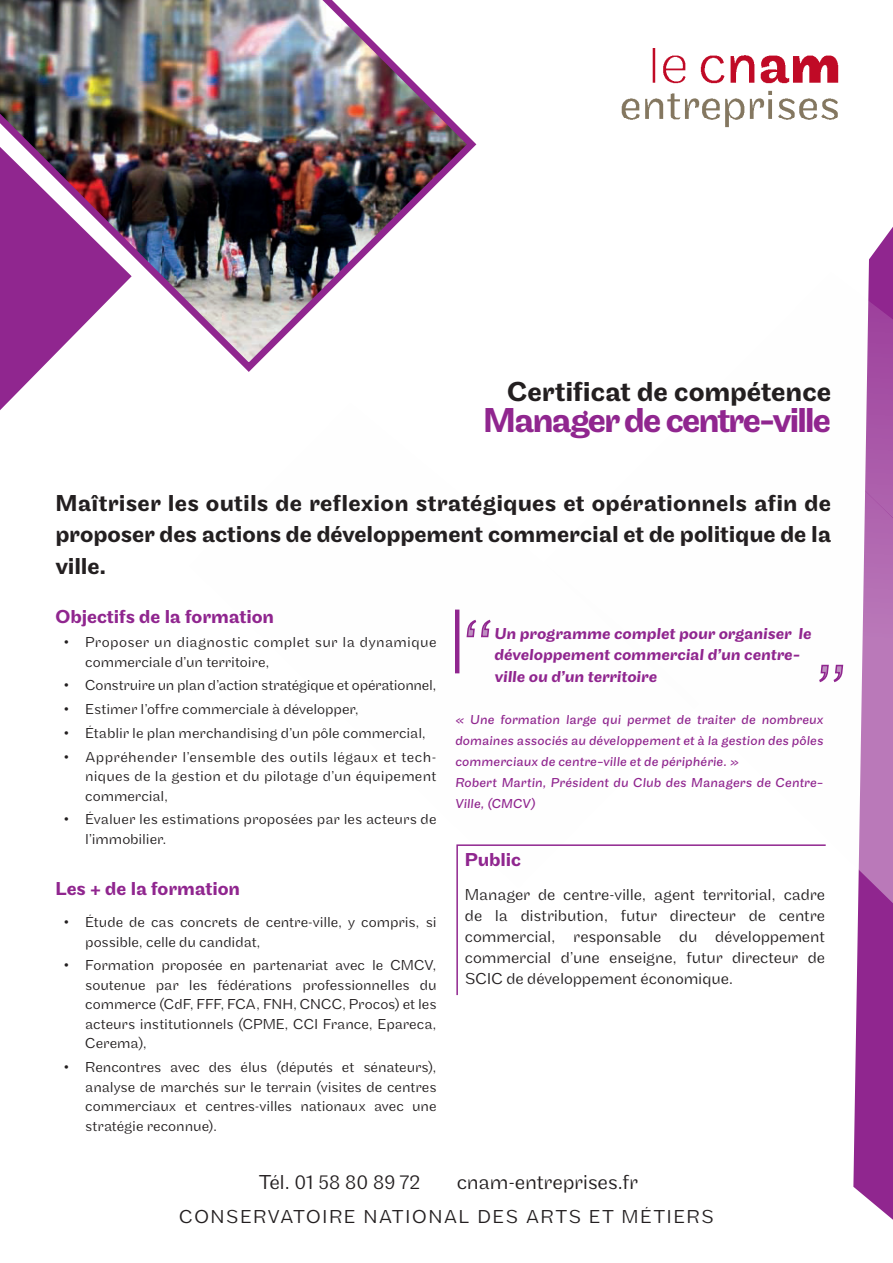
<style>
.page{position:relative;width:893px;height:1263px;background:#fff}
.page>*{position:absolute;margin:0;border:0;box-sizing:border-box;transform-origin:0 0}
.Intitule_de_la_forma{font:500 36px "Maple";letter-spacing:-.055em;color:#90268f}
.Intitule_de_la_forma-2{font:500 28.5px "Maple";letter-spacing:-.005em;color:#231f20}
.Accroche{font:500 24px/31.5px "Maple";letter-spacing:-.005em;color:#231f20;text-align:justify}
.t1{font:300 21px "Maple";letter-spacing:-.01em;color:#231f20}
.T3{font:500 19.5px "Maple";letter-spacing:-.005em;color:#90268f}
.t2{font:300 19.5px "Maple";letter-spacing:.075em;color:#231f20}
.texte_debouché_pro{font:300 16.5px/21px "Maple";letter-spacing:-.005em;color:#231f20;text-align:justify}
.Titre_temoignage{font:500 16.5px/21.3px "Maple";color:#90268f}
.t3{font:300 15px/19.5px "Maple";color:#231f20;text-align:justify}
.t4{font:300 15px/19.5px "Maple";letter-spacing:.02em;color:#231f20}
.nom_de_l_auteur_temo{font:13.5px/21px "Maple";color:#90268f;text-align:justify}
</style>
<div class="page">
<svg style="left:853px;top:227px;width:40px;height:993px"></svg>
<img style="left:0;top:0;width:477px;height:372px">
<img style="left:853px;top:759px;width:40px;height:196px">
<img style="left:853px;top:272px;width:40px;height:487px">
<img style="left:621px;top:49px;width:218px;height:79px">
<svg style="left:456px;top:844px;width:370px;height:152px"></svg>
<img style="left:0;top:32px;width:132px;height:378px">
<hr style="left:455px;top:610px;width:4px;height:63px;background:#90268f">
<svg style="left:466px;top:619px;width:25px;height:19px"></svg>
<svg style="left:819px;top:664px;width:25px;height:19px"></svg>
<p class="Intitule_de_la_forma-2" style="left:507px;top:375px;width:326px">Certificat de compétence</p>
<p class="Intitule_de_la_forma" style="left:483px;top:400px;width:349px">Manager de centre-ville</p>
<p class="Accroche" style="left:55px;top:488px;width:777px">Maîtriser les outils de reflexion stratégiques et opérationnels afin de proposer des actions de développement commercial et de politique de la ville.</p>
<p class="T3" style="left:55px;top:606px;width:220px">Objectifs de la formation</p>
<p class="t4" style="left:85px;top:632px;width:353px;text-indent:-21px">• Proposer un diagnostic complet sur la dynamique commerciale d’un territoire,</p>
<p class="t3" style="left:64px;top:676px;width:374px">• Construire un plan d’action stratégique et opérationnel,</p>
<p class="t3" style="left:64px;top:699px;width:296px">• Estimer l’offre commerciale à développer,</p>
<p class="t3" style="left:64px;top:723px;width:364px">• Établir le plan merchandising d’un pôle commercial,</p>
<p class="t3" style="left:85px;top:747px;width:353px;text-indent:-21px">• Appréhender l’ensemble des outils légaux et tech&shy;niques de la gestion et du pilotage d’un équipement commercial,</p>
<p class="t3" style="left:85px;top:810px;width:353px;text-indent:-21px">• Évaluer les estimations proposées par les acteurs de l’immobilier.</p>
<p class="T3" style="left:55px;top:877px;width:186px">Les + de la formation</p>
<p class="t3" style="left:85px;top:912px;width:353px;text-indent:-21px">• Étude de cas concrets de centre-ville, y compris, si possible, celle du candidat,</p>
<p class="t3" style="left:85px;top:956px;width:353px;text-indent:-21px">• Formation proposée en partenariat avec le CMCV, soutenue par les fédérations professionnelles du commerce (CdF, FFF, FCA, FNH, CNCC, Procos) et les acteurs institutionnels (CPME, CCI France, Epareca, Cerema),</p>
<p class="t3" style="left:85px;top:1057px;width:353px;text-indent:-21px">• Rencontres avec des élus (députés et sénateurs), analyse de marchés sur le terrain (visites de centres commerciaux et centres-villes nationaux avec une stratégie reconnue).</p>
<p class="Titre_temoignage" style="left:494px;top:624px;width:321px">Un programme complet pour organiser le développement commercial d’un centre&shy;ville ou d’un territoire</p>
<p class="nom_de_l_auteur_temo" style="left:455px;top:709px;width:371px">« Une formation large qui permet de traiter de nombreux domaines associés au développement et à la gestion des pôles commerciaux de centre-ville et de périphérie. »</p>
<p class="nom_de_l_auteur_temo" style="left:455px;top:772px;width:371px">Robert Martin, Président du Club des Managers de Centre-<br>Ville, (CMCV)</p>
<p class="T3" style="left:465px;top:848px;width:58px">Public</p>
<p class="texte_debouché_pro" style="left:465px;top:884px;width:362px">Manager de centre-ville, agent territorial, cadre de la distribution, futur directeur de centre commercial, responsable du développement commercial d’une enseigne, futur directeur de SCIC de développement économique.</p>
<h3 class="t1" style="left:259px;top:1170px;width:163px">Tél. 01 58 80 89 72</h3>
<h3 class="t1" style="left:457px;top:1170px;width:183px">cnam-entreprises.fr</h3>
<h3 class="t2" style="left:179px;top:1206px;width:536px">CONSERVATOIRE NATIONAL DES ARTS ET MÉTIERS</h3>
</div>
